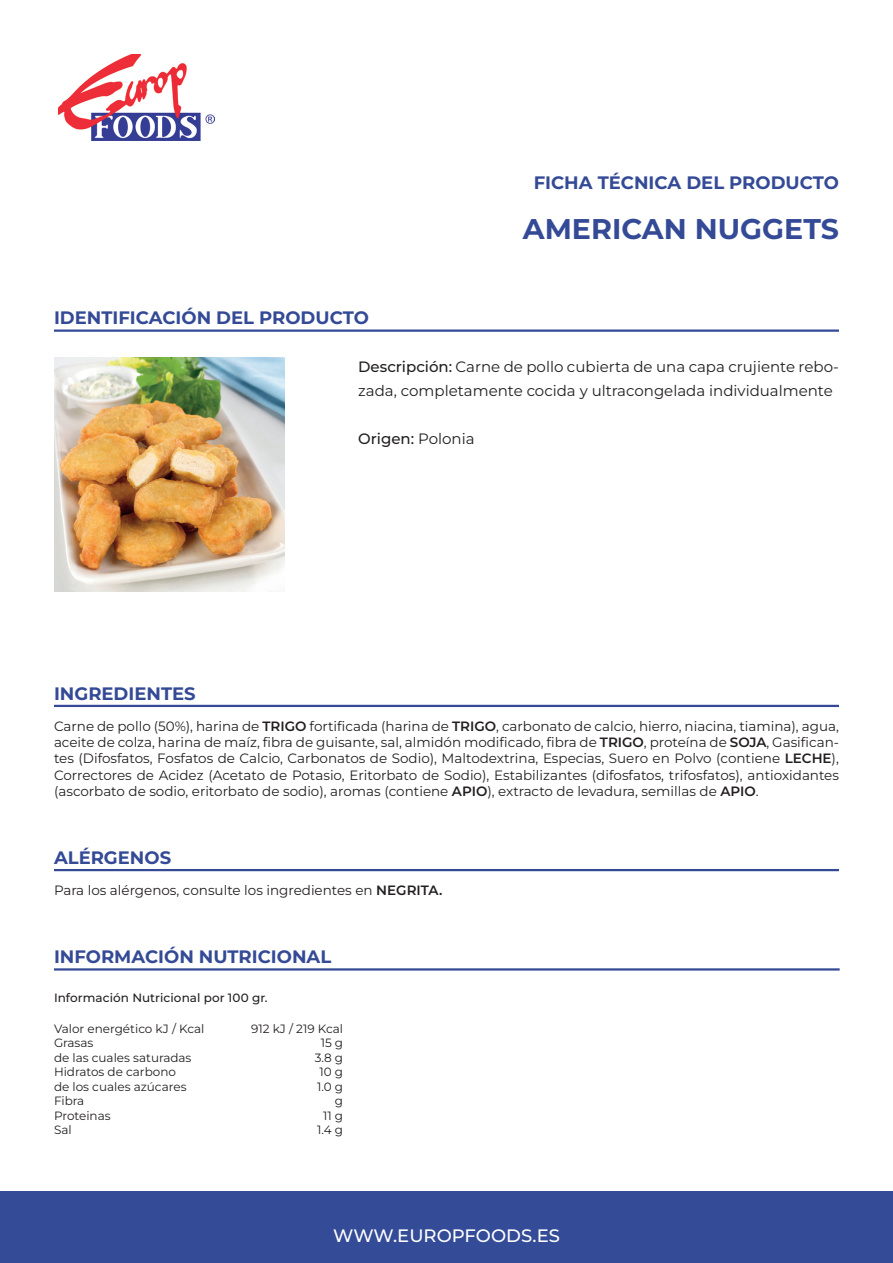
<style>
.page{position:relative;width:893px;height:1263px;background:#fff}
.page>*{position:absolute;margin:0;border:0;box-sizing:border-box;transform-origin:0 0}
.t1{font:700 28.5px "Montserrat";color:#344a96}
.t2{font:700 18px "Montserrat";color:#344a96}
.t3{font:500 18px "Montserrat";color:#fff}
.t4{font:15px/24px "Montserrat";color:#231f20}
.t5{font:500 15px "Montserrat";color:#231f20}
.t6{font:13.5px/16.2px "Montserrat";color:#231f20;text-align:justify}
.t7{font:12px "Montserrat";color:#231f20}
.t8{font:500 12px "Montserrat";letter-spacing:.005em;color:#231f20}
.s1{font-weight:500}
.s2{font-weight:400}
.s3{font-weight:600}
</style>
<div class="page">
<img style="left:54px;top:358px;width:230px;height:233px">
<img style="left:58px;top:54px;width:156px;height:87px">
<hr style="left:54px;top:869px;width:785px;height:2px;background:#344a96">
<hr style="left:54px;top:968px;width:786px;height:2px;background:#344a96">
<hr style="left:54px;top:705px;width:785px;height:2px;background:#344a96">
<hr style="left:54px;top:329px;width:785px;height:3px;background:#344a96">
<div style="left:0;top:1191px;width:893px;height:72px;background:#344b97"></div>
<h2 class="t2" style="left:534px;top:170px;width:307px">FICHA TÉCNICA DEL PRODUCTO</h2>
<h2 class="t2" style="left:54px;top:306px;width:316px">IDENTIFICACIÓN DEL PRODUCTO</h2>
<h1 class="t1" style="left:523px;top:209px;width:318px">AMERICAN NUGGETS</h1>
<p class="t4" style="left:358px;top:354px;width:482px"><span class="s1">Descripción:</span> Carne de pollo cubierta de una capa crujiente rebo&shy;zada, completamente cocida y ultracongelada individualmente</p>
<p class="t5" style="left:358px;top:429px;width:118px">Origen: <span class="s2">Polonia</span></p>
<h2 class="t2" style="left:54px;top:681px;width:143px">INGREDIENTES</h2>
<p class="t6" style="left:54px;top:718px;width:786px">Carne de pollo (50%), harina de <span class="s3">TRIGO</span> fortificada (harina de <span class="s3">TRIGO</span>, carbonato de calcio, hierro, niacina, tiamina), agua, aceite de colza, harina de maíz, fibra de guisante, sal, almidón modificado, fibra de <span class="s3">TRIGO</span>, proteína de <span class="s3">SOJA</span>, Gasifican&shy;tes (Difosfatos, Fosfatos de Calcio, Carbonatos de Sodio), Maltodextrina, Especias, Suero en Polvo (contiene <span class="s3">LECHE</span>), Correctores de Acidez (Acetato de Potasio, Eritorbato de Sodio), Estabilizantes (difosfatos, trifosfatos), antioxidantes (ascorbato de sodio, eritorbato de sodio), aromas (contiene <span class="s3">APIO</span>), extracto de levadura, semillas de <span class="s3">APIO</span>.</p>
<h2 class="t2" style="left:54px;top:845px;width:119px">ALÉRGENOS</h2>
<p class="t6" style="left:54px;top:882px;width:390px">Para los alérgenos, consulte los ingredientes en <span class="s3">NEGRITA.</span></p>
<h2 class="t2" style="left:54px;top:945px;width:279px">INFORMACIÓN NUTRICIONAL</h2>
<p class="t8" style="left:54px;top:990px;width:215px">Información Nutricional por 100 gr.</p>
<p class="t7" style="left:54px;top:1021px;width:152px">Valor energético kJ / Kcal</p>
<p class="t7" style="left:251px;top:1021px;width:94px">912 kJ / 219 Kcal</p>
<p class="t7" style="left:54px;top:1035px;width:41px">Grasas</p>
<p class="t7" style="left:321px;top:1035px;width:24px">15 g</p>
<p class="t7" style="left:54px;top:1050px;width:139px">de las cuales saturadas</p>
<p class="t7" style="left:315px;top:1050px;width:30px">3.8 g</p>
<p class="t7" style="left:54px;top:1064px;width:123px">Hidratos de carbono</p>
<p class="t7" style="left:320px;top:1064px;width:25px">10 g</p>
<p class="t7" style="left:54px;top:1078px;width:134px">de los cuales azúcares</p>
<p class="t7" style="left:317px;top:1078px;width:28px">1.0 g</p>
<p class="t7" style="left:54px;top:1093px;width:32px">Fibra</p>
<p class="t7" style="left:335px;top:1093px;width:10px">g</p>
<p class="t7" style="left:54px;top:1107px;width:58px">Proteinas</p>
<p class="t7" style="left:323px;top:1107px;width:22px">11 g</p>
<p class="t7" style="left:54px;top:1122px;width:19px">Sal</p>
<p class="t7" style="left:317px;top:1122px;width:28px">1.4 g</p>
<h2 class="t3" style="left:333px;top:1224px;width:228px">WWW.EUROPFOODS.ES</h2>
</div>
